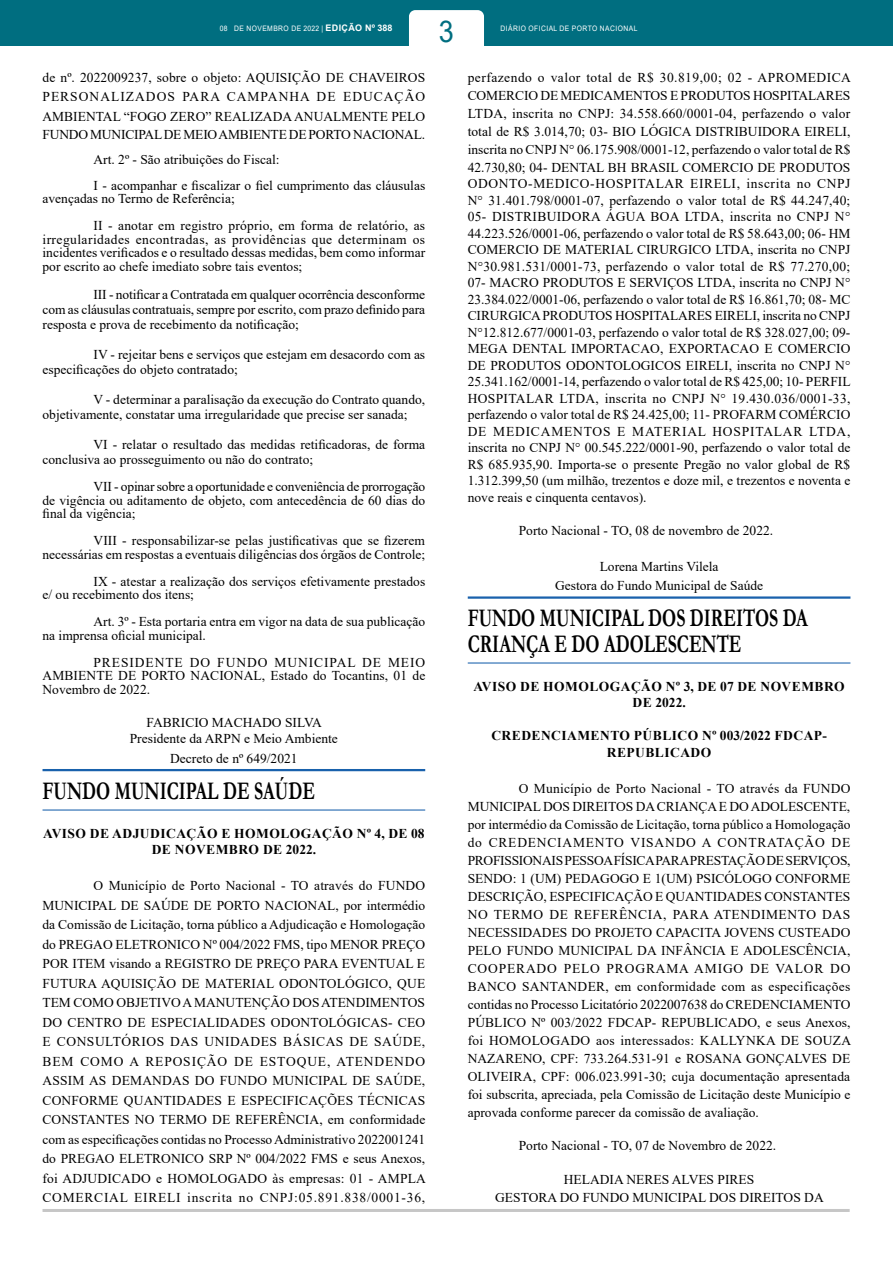
<style>
.page{position:relative;width:893px;height:1263px;background:#fff}
.page>*{position:absolute;margin:0;border:0;box-sizing:border-box;transform-origin:0 0}
.t1{font:30px "Arial";color:#006e80;scale:.9 1}
.t2{font:700 25.5px/25.5px "Garamond";color:#000;scale:.7 1}
.t3{font:13.5px/18px "Times New Roman";color:#000;text-align:justify}
.t4{font:700 13.5px/16.5px "Times New Roman";letter-spacing:.035em;color:#000;text-align:center}
.t5{font:7.5px "Arial";letter-spacing:.065em;color:#fff;scale:.9 1}
.s1{font-weight:700;font-size:9px}
</style>
<div class="page">
<div style="left:0;top:0;width:893px;height:46px;background:#006e80"></div>
<div style="left:409px;top:10px;width:75px;height:57px;background:#fff;border-radius:6px"></div>
<hr style="left:43px;top:1209px;width:807px;height:3px;background:#c6c6c6">
<hr style="left:43px;top:769px;width:382px;height:2px;background:#1961ac">
<hr style="left:43px;top:809px;width:382px;height:1px;background:#1961ac">
<hr style="left:468px;top:596px;width:382px;height:3px;background:#1961ac">
<hr style="left:468px;top:662px;width:382px;height:1px;background:#1961ac">
<h1 class="t1" style="left:439px;top:11px;width:18px">3</h1>
<p class="t5" style="left:220px;top:24px;width:193px">08 DE NOVEMBRO DE 2022 | <span class="s1">EDIÇÃO Nº 388</span></p>
<p class="t5" style="left:501px;top:24px;width:154px">DIÁRIO OFICIAL DE PORTO NACIONAL</p>
<p class="t3" style="left:43px;top:67px;width:384px;line-height:19.5px">de nº. 2022009237, sobre o objeto: AQUISIÇÃO DE CHAVEIROS PERSONALIZADOS PARA CAMPANHA DE EDUCAÇÃO AMBIENTAL “FOGO ZERO” REALIZADA ANUALMENTE PELO</p>
<p class="t3" style="left:94px;top:121px;width:333px;line-height:25.5px;text-align:left;text-indent:-51px">FUNDO MUNICIPAL DE MEIO AMBIENTE DE PORTO NACIONAL.<br>Art. 2º - São atribuições do Fiscal:<br>I - acompanhar e fiscalizar o fiel cumprimento das cláusulas</p>
<p class="t3" style="left:94px;top:185px;width:333px;line-height:27px;text-indent:-51px">avençadas no Termo de Referência;<br>II - anotar em registro próprio, em forma de relatório, as</p>
<p class="t3" style="left:43px;top:232px;width:384px;line-height:13.5px">irregularidades encontradas, as providências que determinam os incidentes verificados e o resultado dessas medidas, bem como informar por escrito ao chefe imediato sobre tais eventos;</p>
<p class="t3" style="left:43px;top:287px;width:384px;line-height:15px;text-indent:51px">III - notificar a Contratada em qualquer ocorrência desconforme com as cláusulas contratuais, sempre por escrito, com prazo definido para resposta e prova de recebimento da notificação;</p>
<p class="t3" style="left:43px;top:347px;width:384px;line-height:15px;text-indent:51px">IV - rejeitar bens e serviços que estejam em desacordo com as especificações do objeto contratado;</p>
<p class="t3" style="left:43px;top:392px;width:384px;line-height:15px;text-indent:51px">V - determinar a paralisação da execução do Contrato quando, objetivamente, constatar uma irregularidade que precise ser sanada;</p>
<p class="t3" style="left:43px;top:437px;width:384px;line-height:15px;text-indent:51px">VI - relatar o resultado das medidas retificadoras, de forma conclusiva ao prosseguimento ou não do contrato;</p>
<p class="t3" style="left:43px;top:479px;width:384px;line-height:13.5px;text-indent:51px">VII - opinar sobre a oportunidade e conveniência de prorrogação de vigência ou aditamento de objeto, com antecedência de 60 dias do final da vigência;</p>
<p class="t3" style="left:43px;top:533px;width:384px;line-height:13.5px;text-align:right">VIII - responsabilizar-se pelas justificativas que se fizerem necessárias em respostas a eventuais diligências dos órgãos de Controle;</p>
<p class="t3" style="left:43px;top:574px;width:384px;line-height:13.5px;text-indent:51px">IX - atestar a realização dos serviços efetivamente prestados e/ ou recebimento dos itens;</p>
<p class="t3" style="left:43px;top:614px;width:384px;line-height:13.5px;text-indent:51px">Art. 3º - Esta portaria entra em vigor na data de sua publicação na imprensa oficial municipal.</p>
<p class="t3" style="left:43px;top:655px;width:384px;line-height:13.5px;text-indent:51px">PRESIDENTE DO FUNDO MUNICIPAL DE MEIO AMBIENTE DE PORTO NACIONAL, Estado do Tocantins, 01 de Novembro de 2022.</p>
<p class="t3" style="left:130px;top:713px;width:210px;line-height:16.5px;text-align:center">FABRICIO MACHADO SILVA<br>Presidente da ARPN e Meio Ambiente</p>
<p class="t3" style="left:170px;top:749px;width:129px">Decreto de nº 649/2021</p>
<h2 class="t2" style="left:43px;top:778px;width:391px">FUNDO MUNICIPAL DE SAÚDE</h2>
<p class="t4" style="left:43px;top:824px;width:383px">AVISO DE ADJUDICAÇÃO E HOMOLOGAÇÃO Nº 4, DE 08<br>DE NOVEMBRO DE 2022.</p>
<p class="t3" style="left:43px;top:875px;width:385px;line-height:19.5px;text-indent:51px">O Município de Porto Nacional - TO através do FUNDO MUNICIPAL DE SAÚDE DE PORTO NACIONAL, por intermédio da Comissão de Licitação, torna público a Adjudicação e Homologação do PREGAO ELETRONICO Nº 004/2022 FMS, tipo MENOR PREÇO POR ITEM visando a REGISTRO DE PREÇO PARA EVENTUAL E FUTURA AQUISIÇÃO DE MATERIAL ODONTOLÓGICO, QUE TEM COMO OBJETIVO A MANUTENÇÃO DOS ATENDIMENTOS DO CENTRO DE ESPECIALIDADES ODONTOLÓGICAS- CEO E CONSULTÓRIOS DAS UNIDADES BÁSICAS DE SAÚDE, BEM COMO A REPOSIÇÃO DE ESTOQUE, ATENDENDO ASSIM AS DEMANDAS DO FUNDO MUNICIPAL DE SAÚDE, CONFORME QUANTIDADES E ESPECIFICAÇÕES TÉCNICAS CONSTANTES NO TERMO DE REFERÊNCIA, em conformidade com as especificações contidas no Processo Administrativo 2022001241 do PREGAO ELETRONICO SRP Nº 004/2022 FMS e seus Anexos, foi ADJUDICADO e HOMOLOGADO às empresas: 01 - AMPLA COMERCIAL EIRELI inscrita no CNPJ:05.891.838/0001-36,</p>
<p class="t3" style="left:468px;top:68px;width:385px">perfazendo o valor total de R$ 30.819,00; 02 - APROMEDICA COMERCIO DE MEDICAMENTOS E PRODUTOS HOSPITALARES LTDA, inscrita no CNPJ: 34.558.660/0001-04, perfazendo o valor total de R$ 3.014,70; 03- BIO LÓGICA DISTRIBUIDORA EIRELI, inscrita no CNPJ N° 06.175.908/0001-12, perfazendo o valor total de R$ 42.730,80; 04- DENTAL BH BRASIL COMERCIO DE PRODUTOS</p>
<p class="t3" style="left:468px;top:175px;width:384px;line-height:16.5px">ODONTO-MEDICO-HOSPITALAR EIRELI, inscrita no CNPJ N° 31.401.798/0001-07, perfazendo o valor total de R$ 44.247,40; 05- DISTRIBUIDORA ÁGUA BOA LTDA, inscrita no CNPJ N° 44.223.526/0001-06, perfazendo o valor total de R$ 58.643,00; 06- HM COMERCIO DE MATERIAL CIRURGICO LTDA, inscrita no CNPJ N°30.981.531/0001-73, perfazendo o valor total de R$ 77.270,00; 07- MACRO PRODUTOS E SERVIÇOS LTDA, inscrita no CNPJ N° 23.384.022/0001-06, perfazendo o valor total de R$ 16.861,70; 08- MC CIRURGICA PRODUTOS HOSPITALARES EIRELI, inscrita no CNPJ N°12.812.677/0001-03, perfazendo o valor total de R$ 328.027,00; 09- MEGA DENTAL IMPORTACAO, EXPORTACAO E COMERCIO DE PRODUTOS ODONTOLOGICOS EIRELI, inscrita no CNPJ N° 25.341.162/0001-14, perfazendo o valor total de R$ 425,00; 10- PERFIL HOSPITALAR LTDA, inscrita no CNPJ N° 19.430.036/0001-33, perfazendo o valor total de R$ 24.425,00; 11- PROFARM COMÉRCIO DE MEDICAMENTOS E MATERIAL HOSPITALAR LTDA, inscrita no CNPJ N° 00.545.222/0001-90, perfazendo o valor total de R$ 685.935,90. Importa-se o presente Pregão no valor global de R$ 1.312.399,50 (um milhão, trezentos e doze mil, e trezentos e noventa e nove reais e cinquenta centavos).</p>
<p class="t3" style="left:519px;top:521px;width:256px">Porto Nacional - TO, 08 de novembro de 2022.</p>
<p class="t3" style="left:555px;top:556px;width:210px;line-height:19.5px;text-align:center">Lorena Martins Vilela<br>Gestora do Fundo Municipal de Saúde</p>
<h2 class="t2" style="left:468px;top:605px;width:487px">FUNDO MUNICIPAL DOS DIREITOS DA<br>CRIANÇA E DO ADOLESCENTE</h2>
<p class="t4" style="left:473px;top:677px;width:373px">AVISO DE HOMOLOGAÇÃO Nº 3, DE 07 DE NOVEMBRO<br>DE 2022.</p>
<p class="t4" style="left:491px;top:727px;width:337px">CREDENCIAMENTO PÚBLICO Nº 003/2022 FDCAP-<br>REPUBLICADO</p>
<p class="t3" style="left:468px;top:779px;width:385px;text-indent:51px">O Município de Porto Nacional - TO através da FUNDO MUNICIPAL DOS DIREITOS DA CRIANÇA E DO ADOLESCENTE, por intermédio da Comissão de Licitação, torna público a Homologação do CREDENCIAMENTO VISANDO A CONTRATAÇÃO DE PROFISSIONAIS PESSOA FÍSICA PARA PRESTAÇÃO DE SERVIÇOS, SENDO: 1 (UM) PEDAGOGO E 1(UM) PSICÓLOGO CONFORME DESCRIÇÃO, ESPECIFICAÇÃO E QUANTIDADES CONSTANTES NO TERMO DE REFERÊNCIA, PARA ATENDIMENTO DAS NECESSIDADES DO PROJETO CAPACITA JOVENS CUSTEADO PELO FUNDO MUNICIPAL DA INFÂNCIA E ADOLESCÊNCIA, COOPERADO PELO PROGRAMA AMIGO DE VALOR DO BANCO SANTANDER, em conformidade com as especificações contidas no Processo Licitatório 2022007638 do CREDENCIAMENTO PÚBLICO Nº 003/2022 FDCAP- REPUBLICADO, e seus Anexos, foi HOMOLOGADO aos interessados: KALLYNKA DE SOUZA NAZARENO, CPF: 733.264.531-91 e ROSANA GONÇALVES DE OLIVEIRA, CPF: 006.023.991-30; cuja documentação apresentada foi subscrita, apreciada, pela Comissão de Licitação deste Município e aprovada conforme parecer da comissão de avaliação.</p>
<p class="t3" style="left:519px;top:1136px;width:259px">Porto Nacional - TO, 07 de Novembro de 2022.</p>
<p class="t3" style="left:495px;top:1170px;width:330px;text-align:center">HELADIA NERES ALVES PIRES<br>GESTORA DO FUNDO MUNICIPAL DOS DIREITOS DA</p>
</div>
